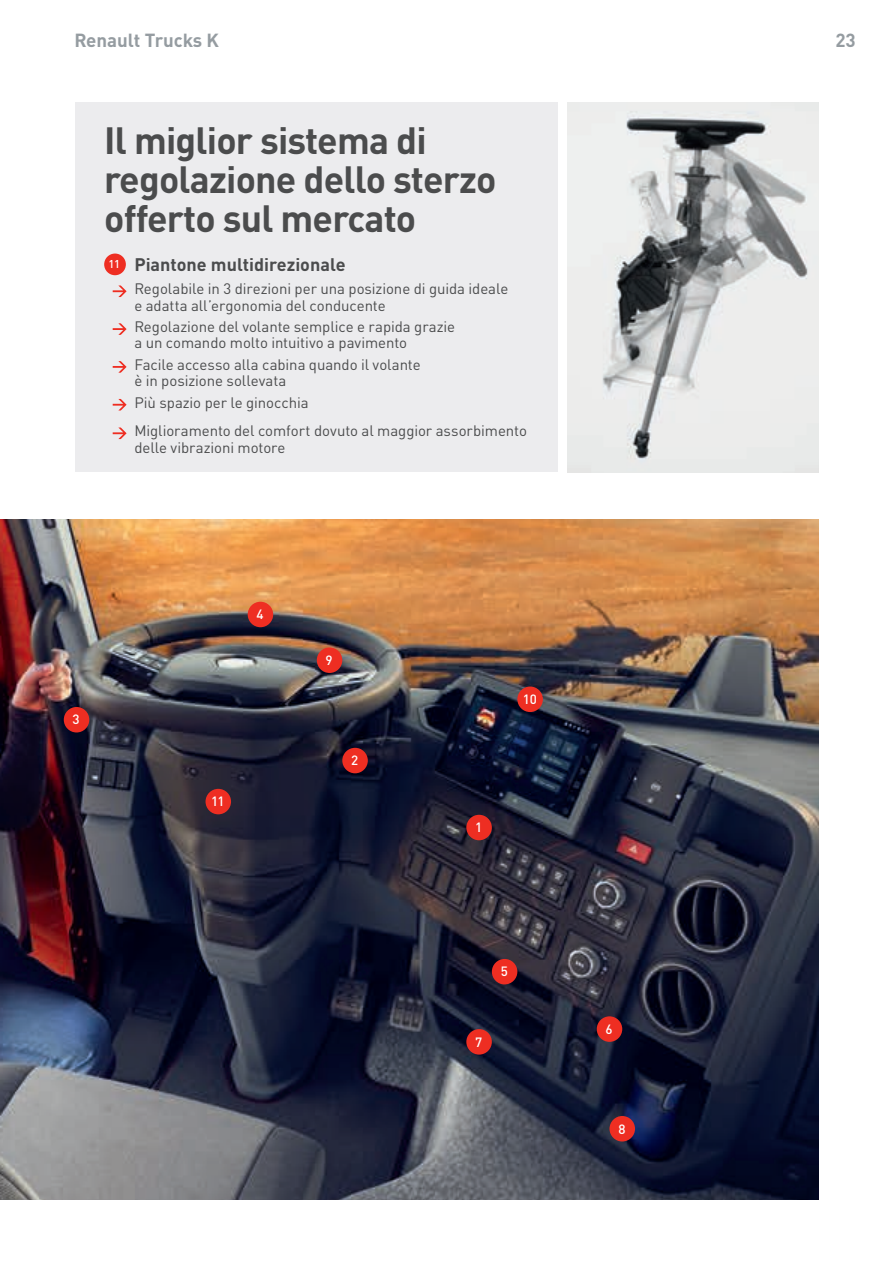
<style>
.page{position:relative;width:893px;height:1263px;background:#fff}
.page>*{position:absolute;margin:0;border:0;box-sizing:border-box;transform-origin:0 0}
.t1{font:700 37.5px/39px "DIN Pro";letter-spacing:-.02em;color:#4b4c4d}
.t2{font:700 18.75px "DIN Pro";color:#959ca1}
.t3{font:700 18px "DIN Pro";color:#4b4c4d}
.t4{font:15px/16.5px "DIN Pro";letter-spacing:-.005em;color:#4b4c4d}
.t5{font:500 13.35px "DIN Pro";color:#fff}
.s1{font-weight:500;font-size:11.25px;color:#fff}
</style>
<div class="page">
<img style="left:0;top:519px;width:819px;height:680px">
<img style="left:568px;top:102px;width:251px;height:370px">
<div style="left:317px;top:647px;width:25px;height:26px;background:#ee2e22;border-radius:50%"></div>
<div style="left:466px;top:815px;width:26px;height:25px;background:#ee2e22;border-radius:50%"></div>
<div style="left:206px;top:789px;width:25px;height:25px;background:#ee2e22;border-radius:50%"></div>
<div style="left:517px;top:686px;width:26px;height:26px;background:#ee2e22;border-radius:50%"></div>
<div style="left:248px;top:602px;width:25px;height:25px;background:#ee2e22;border-radius:50%"></div>
<div style="left:609px;top:1116px;width:26px;height:25px;background:#ee2e22;border-radius:50%"></div>
<div style="left:64px;top:707px;width:25px;height:25px;background:#ee2e22;border-radius:50%"></div>
<div style="left:466px;top:1029px;width:26px;height:25px;background:#ee2e22;border-radius:50%"></div>
<div style="left:492px;top:959px;width:25px;height:25px;background:#ee2e22;border-radius:50%"></div>
<div style="left:597px;top:1016px;width:25px;height:26px;background:#ee2e22;border-radius:50%"></div>
<div style="left:342px;top:748px;width:26px;height:25px;background:#ee2e22;border-radius:50%"></div>
<div style="left:75px;top:102px;width:483px;height:370px;background:#ececee"></div>
<div style="left:104px;top:254px;width:22px;height:21px;background:#ee2e22;border-radius:50%"></div>
<svg style="left:113px;top:285px;width:14px;height:12px"></svg>
<svg style="left:113px;top:323px;width:14px;height:12px"></svg>
<svg style="left:113px;top:361px;width:14px;height:12px"></svg>
<svg style="left:113px;top:399px;width:14px;height:11px"></svg>
<svg style="left:113px;top:427px;width:14px;height:12px"></svg>
<p class="t2" style="left:74px;top:24px;width:146px">Renault Trucks K</p>
<p class="t2" style="left:835px;top:24px;width:22px">23</p>
<h1 class="t1" style="left:104px;top:117px;width:394px">Il miglior sistema di regolazione dello sterzo offerto sul mercato</h1>
<p class="t3" style="left:109px;top:249px;width:238px"><span class="s1">11</span> Piantone multidirezionale</p>
<p class="t4" style="left:134px;top:279px;width:375px">Regolabile in 3 direzioni per una posizione di guida ideale e adatta all’ergonomia del conducente</p>
<p class="t4" style="left:134px;top:317px;width:322px">Regolazione del volante semplice e rapida grazie a un comando molto intuitivo a pavimento</p>
<p class="t4" style="left:134px;top:355px;width:288px">Facile accesso alla cabina quando il volante è in posizione sollevata</p>
<p class="t4" style="left:134px;top:386px;width:394px;line-height:28.5px">Più spazio per le ginocchia<br>Miglioramento del comfort dovuto al maggior assorbimento</p>
<p class="t4" style="left:134px;top:437px;width:153px">delle vibrazioni motore</p>
<p class="t5" style="left:73px;top:709px;width:9px">3</p>
<p class="t5" style="left:257px;top:604px;width:9px">4</p>
<p class="t5" style="left:211px;top:791px;width:15px">11</p>
<p class="t5" style="left:326px;top:649px;width:9px">9</p>
<p class="t5" style="left:351px;top:750px;width:9px">2</p>
<p class="t5" style="left:523px;top:688px;width:15px">10</p>
<p class="t5" style="left:475px;top:817px;width:9px">1</p>
<p class="t5" style="left:501px;top:961px;width:9px">5</p>
<p class="t5" style="left:475px;top:1031px;width:9px">7</p>
<p class="t5" style="left:606px;top:1018px;width:9px">6</p>
<p class="t5" style="left:618px;top:1118px;width:9px">8</p>
</div>
